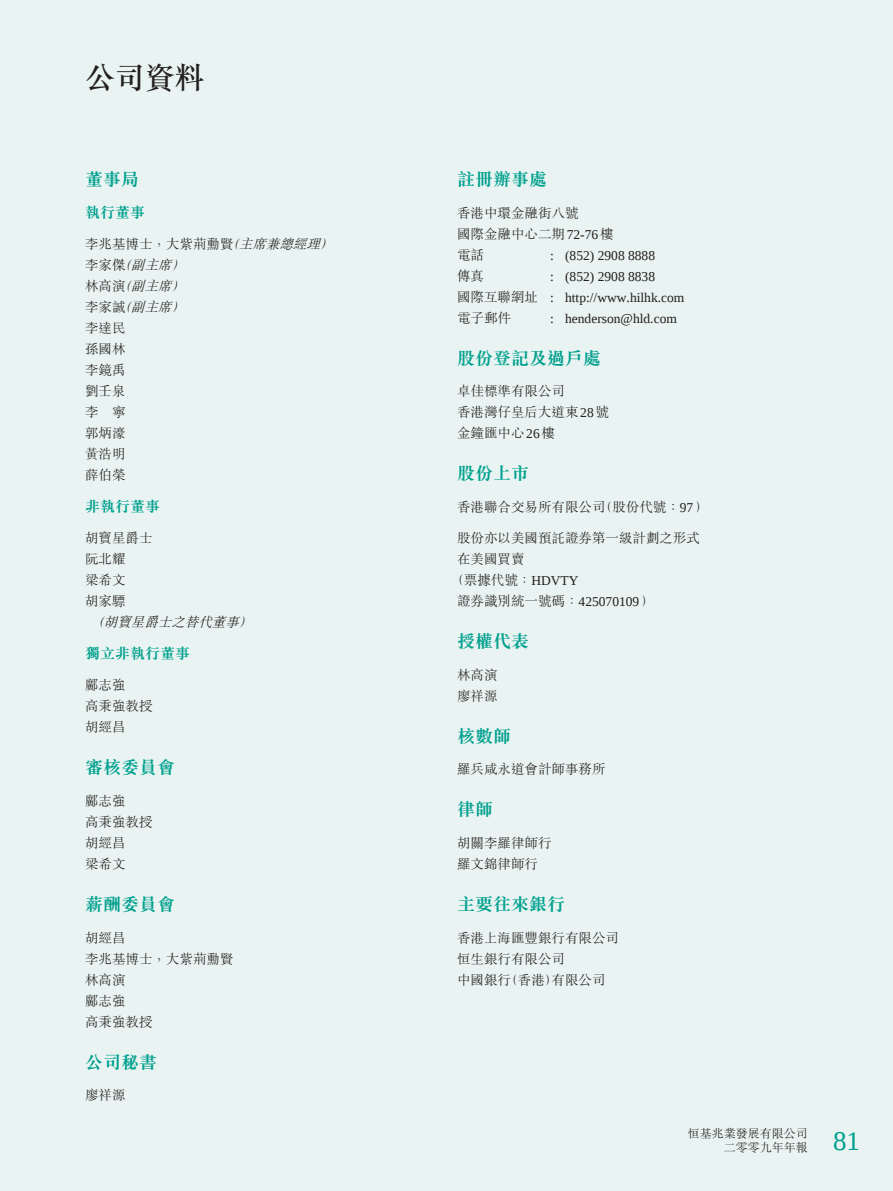
<style>
.page{position:relative;width:893px;height:1191px;background:#fff}
.page>*{position:absolute;margin:0;border:0;box-sizing:border-box;transform-origin:0 0}
.t1{font:30px "M Sung HK Medium B5 pc H";color:#231f20}
.t2{font:27px "Liberation Serif";color:#00a08e}
.t3{font:18px "M Sung HK Bold B5 pc H";color:#00a08e}
.t4{font:15px "M Sung HK Bold B5 pc H";color:#00a08e}
.t5{font:13.5px/21px "M Sung HK Light B5 pc H";color:#231f20}
.t6{font:13.5px/21px "Liberation Serif";color:#231f20}
.t7{font:italic 13.5px "M Sung HK Light B5 pc H";color:#231f20}
.t8{font:12px/14.4px "M Sung HK Light B5 pc H";color:#231f20;text-align:right}
.s1{font-style:italic}
.s2{font-family:"Liberation Serif"}
.s3{font-family:"M Sung HK Light B5 pc H"}
</style>
<div class="page">
<div style="left:0;top:0;width:893px;height:1190px;background:#e9f4f2"></div>
<p class="t1" style="left:85px;top:66px;width:121px">公司資料</p>
<p class="t3" style="left:85px;top:173px;width:55px">董事局</p>
<p class="t4" style="left:85px;top:206px;width:61px">執行董事</p>
<p class="t5" style="left:85px;top:235px;width:253px">李兆基博士，大紫荊勳賢<span class="s1">（主席兼總經理）</span>李家傑<span class="s1">（副主席）<br></span>林高演<span class="s1">（副主席）<br></span>李家誠<span class="s1">（副主席）<br></span>李達民<br>孫國林<br>李鏡禹<br>劉壬泉<br>李 寧<br>郭炳濠<br>黃浩明<br>薛伯榮</p>
<p class="t4" style="left:85px;top:500px;width:76px">非執行董事</p>
<p class="t5" style="left:85px;top:529px;width:69px">胡寶星爵士</p>
<p class="t5" style="left:85px;top:550px;width:42px">阮北耀</p>
<p class="t5" style="left:85px;top:571px;width:42px">梁希文</p>
<p class="t5" style="left:85px;top:592px;width:42px">胡家驃</p>
<p class="t7" style="left:90px;top:617px;width:167px">（胡寶星爵士之替代董事）</p>
<p class="t4" style="left:85px;top:647px;width:107px">獨立非執行董事</p>
<p class="t5" style="left:85px;top:676px;width:69px">鄺志強<br>高秉強教授胡經昌</p>
<p class="t3" style="left:85px;top:761px;width:91px">審核委員會</p>
<p class="t5" style="left:85px;top:792px;width:69px">鄺志強<br>高秉強教授胡經昌<br>梁希文</p>
<p class="t3" style="left:85px;top:897px;width:91px">薪酬委員會</p>
<p class="t5" style="left:85px;top:928px;width:150px">胡經昌<br>李兆基博士，大紫荊勳賢林高演<br>鄺志強<br>高秉強教授</p>
<p class="t3" style="left:85px;top:1055px;width:73px">公司秘書</p>
<p class="t5" style="left:85px;top:1086px;width:42px">廖祥源</p>
<p class="t3" style="left:457px;top:173px;width:91px">註冊辦事處</p>
<p class="t5" style="left:457px;top:204px;width:158px">香港中環金融街八號<br>國際金融中心二期<span class="s2">72-76</span>樓電話</p>
<p class="t6" style="left:550px;top:245px;width:106px">: (852) 2908 8888</p>
<p class="t5" style="left:457px;top:267px;width:28px">傳真</p>
<p class="t6" style="left:457px;top:266px;width:229px;text-indent:93px">: (852) 2908 8838<br><span class="s3">國際互聯網址</span> : http://www.hilhk.com<span class="s3">電子郵件</span></p>
<p class="t6" style="left:550px;top:308px;width:128px">: henderson@hld.com</p>
<p class="t3" style="left:457px;top:351px;width:145px">股份登記及過戶處</p>
<p class="t5" style="left:457px;top:382px;width:153px">卓佳標準有限公司<br>香港灣仔皇后大道東<span class="s2">28</span>號金鐘匯中心<span class="s2">26</span>樓</p>
<p class="t3" style="left:457px;top:467px;width:73px">股份上市</p>
<p class="t5" style="left:457px;top:498px;width:253px">香港聯合交易所有限公司（股份代號：<span class="s2">97</span>）</p>
<p class="t5" style="left:457px;top:529px;width:244px">股份亦以美國預託證券第一級計劃之形式</p>
<p class="t5" style="left:457px;top:550px;width:69px">在美國買賣</p>
<p class="t5" style="left:450px;top:571px;width:130px">（票據代號：<span class="s2">HDVTY</span></p>
<p class="t5" style="left:457px;top:592px;width:199px">證券識別統一號碼：<span class="s2">425070109</span>）</p>
<p class="t3" style="left:457px;top:635px;width:73px">授權代表</p>
<p class="t5" style="left:457px;top:666px;width:42px">林高演廖祥源</p>
<p class="t3" style="left:457px;top:729px;width:55px">核數師</p>
<p class="t5" style="left:457px;top:760px;width:150px">羅兵咸永道會計師事務所</p>
<p class="t3" style="left:457px;top:802px;width:37px">律師</p>
<p class="t5" style="left:457px;top:834px;width:96px">胡關李羅律師行羅文錦律師行</p>
<p class="t3" style="left:457px;top:897px;width:109px">主要往來銀行</p>
<p class="t5" style="left:457px;top:928px;width:163px">香港上海匯豐銀行有限公司恒生銀行有限公司<br>中國銀行（香港）有限公司</p>
<p class="t8" style="left:688px;top:1127px;width:121px">恒基兆業發展有限公司二零零九年年報</p>
<p class="t2" style="left:833px;top:1125px;width:28px">81</p>
</div>
